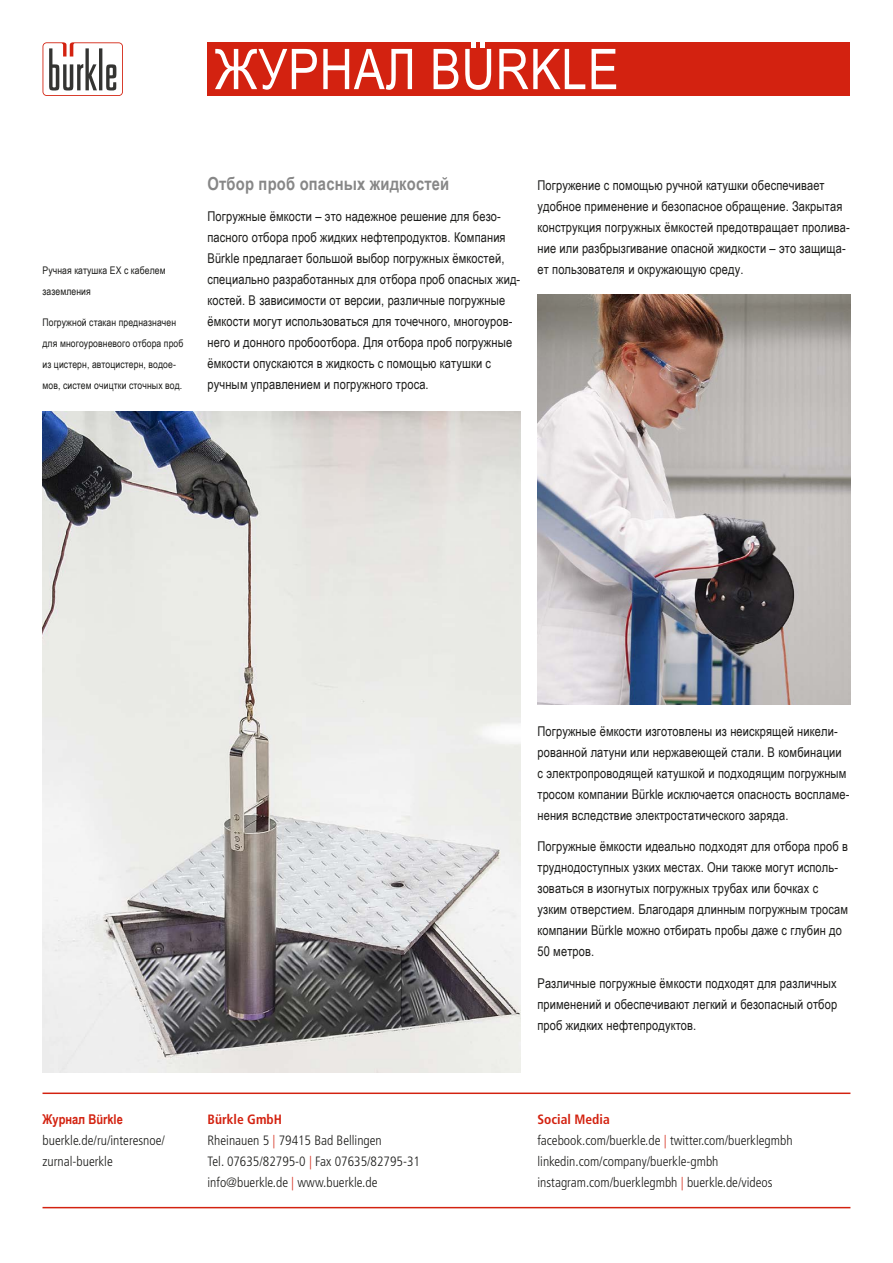
<style>
.page{position:relative;width:893px;height:1263px;background:#fff}
.page>*{position:absolute;margin:0;border:0;box-sizing:border-box;transform-origin:0 0}
.t1{font:700 18px "Arial Narrow";letter-spacing:.01em;color:#878787}
.t2{font:13.5px/21px "Arial Narrow";letter-spacing:.01em;color:#1d1d1b}
.t3{font:300 condensed 13.5px/21px "Frutiger";color:#1d1d1b}
.t4{font:700 13.5px "Arial Narrow";color:#d32210}
.t5{font:10.5px/21px "Arial Narrow";letter-spacing:.01em;color:#1d1d1b}
.s1{font-weight:700;color:#d32210}
.s2{color:#d32210}
</style>
<div class="page">
<svg style="left:43px;top:42px;width:80px;height:54px"></svg>
<hr style="left:43px;top:1092px;width:807px;height:2px;background:#d32210">
<hr style="left:43px;top:1207px;width:807px;height:1px;background:#d32210">
<img style="left:43px;top:411px;width:477px;height:661px">
<img style="left:537px;top:295px;width:313px;height:409px">
<div style="left:207px;top:43px;width:643px;height:53px;background:#d32210"></div>
<svg style="left:215px;top:49px;width:102px;height:41px"></svg>
<svg style="left:323px;top:49px;width:89px;height:41px"></svg>
<svg style="left:434px;top:49px;width:24px;height:40px"></svg>
<svg style="left:465px;top:43px;width:26px;height:47px"></svg>
<svg style="left:499px;top:49px;width:86px;height:40px"></svg>
<svg style="left:592px;top:49px;width:24px;height:40px"></svg>
<p class="t5" style="left:43px;top:259px;width:125px">Ручная катушка EX с кабелем заземления</p>
<p class="t5" style="left:43px;top:311px;width:142px">Погружной стакан предназначен для многоуровневого отбора проб из цистерн, автоцистерн, водое&shy;мов, систем очицтки сточных вод.</p>
<h1 class="t1" style="left:207px;top:170px;width:243px">Отбор проб опасных жидкостей</h1>
<p class="t2" style="left:207px;top:205px;width:314px">Погружные ёмкости – это надежное решение для безо&shy;пасного отбора проб жидких нефтепродуктов. Компания Bürkle предлагает большой выбор погружных ёмкостей, специально разработанных для отбора проб опасных жид&shy;костей. В зависимости от версии, различные погружные ёмкости могут использоваться для точечного, многоуров&shy;него и донного пробоотбора. Для отбора проб погружные ёмкости опускаются в жидкость с помощью катушки с ручным управлением и погружного троса.</p>
<p class="t2" style="left:537px;top:174px;width:314px">Погружение с помощью ручной катушки обеспечивает удобное применение и безопасное обращение. Закрытая конструкция погружных ёмкостей предотвращает пролива&shy;ние или разбрызгивание опасной жидкости – это защища&shy;ет пользователя и окружающую среду.</p>
<p class="t4" style="left:43px;top:1109px;width:82px">Журнал Bürkle</p>
<p class="t3" style="left:43px;top:1130px;width:124px">buerkle.de/ru/interesnoe/ zurnal-buerkle</p>
<p class="t2" style="left:537px;top:720px;width:313px">Погружные ёмкости изготовлены из неискрящей никели&shy;рованной латуни или нержавеющей стали. В комбинации с электропроводящей катушкой и подходящим погружным тросом компании Bürkle исключается опасность воспламе&shy;нения вследствие электростатического заряда.</p>
<p class="t2" style="left:537px;top:835px;width:312px">Погружные ёмкости идеально подходят для отбора проб в труднодоступных узких местах. Они также могут исполь&shy;зоваться в изогнутых погружных трубах или бочках с узким отверстием. Благодаря длинным погружным тросам компании Bürkle можно отбирать пробы даже с глубин до 50 метров.</p>
<p class="t2" style="left:537px;top:972px;width:301px;text-align:justify">Различные погружные ёмкости подходят для различных применений и обеспечивают легкий и безопасный отбор проб жидких нефтепродуктов.</p>
<p class="t3" style="left:207px;top:1109px;width:214px"><span class="s1">Bürkle GmbH<br></span>Rheinauen 5 <span class="s2">|</span> 79415 Bad Bellingen<br>Tel. 07635/82795-0 <span class="s2">|</span> Fax 07635/82795-31 info@buerkle.de <span class="s2">|</span> www.buerkle.de</p>
<p class="t3" style="left:537px;top:1109px;width:257px"><span class="s1">Social Media<br></span>facebook.com/buerkle.de <span class="s2">|</span> twitter.com/buerklegmbh linkedin.com/company/buerkle-gmbh instagram.com/buerklegmbh <span class="s2">|</span> buerkle.de/videos</p>
</div>
